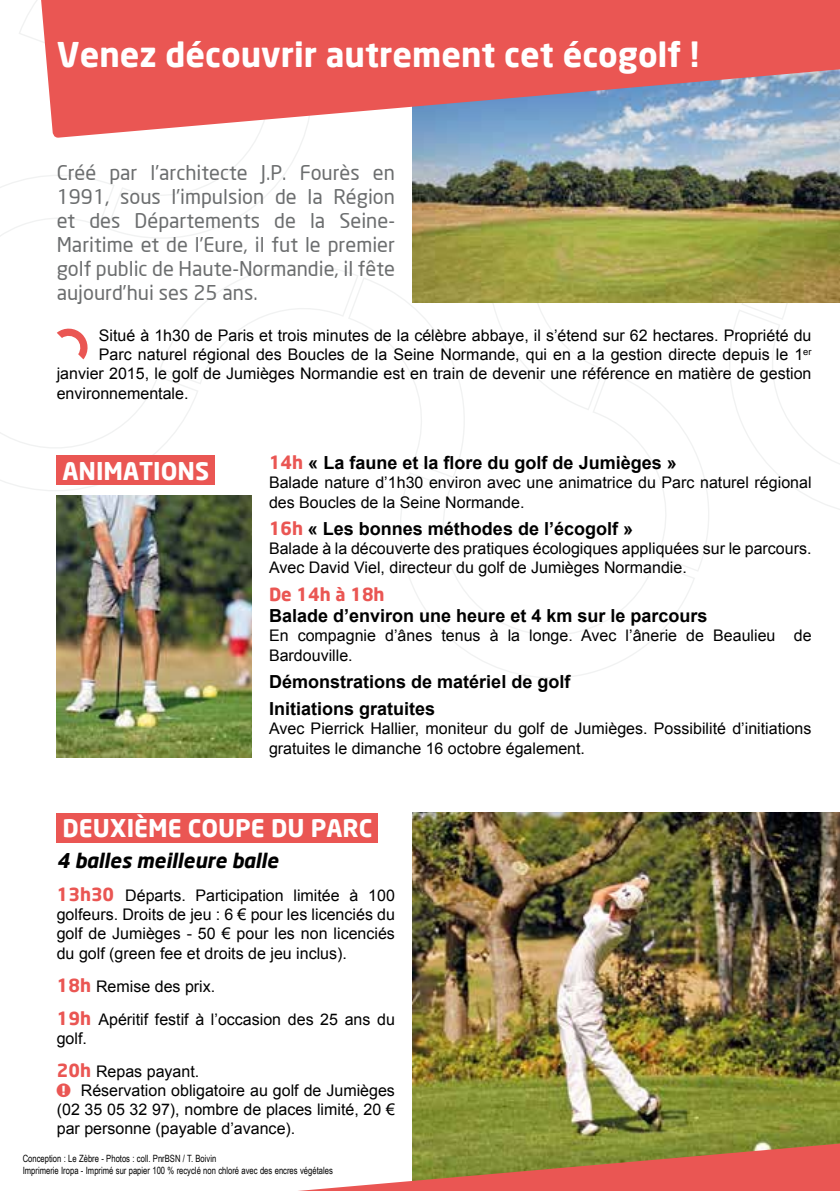
<style>
.page{position:relative;width:840px;height:1191px;background:#fff}
.page>*{position:absolute;margin:0;border:0;box-sizing:border-box;transform-origin:0 0}
.t1{font:700 33.4px "Neo Sans";color:#fff}
.t2{font:700 24px "Neo Sans";color:#fff}
.t3{font:20px/24px "Neo Sans";color:#6c6e6f;text-align:justify}
.t4{font:italic 700 20px "Neo Sans";color:#000}
.t5{font:700 18px/27.2px "Arial";color:#000}
.t6{font:700 18px "Neo Sans";color:#ea5653}
.t7{font:16px/19.2px "Arial";color:#000}
.t8{font:10px/12px "Arial Narrow";color:#000;scale:.93 1}
.s1{font-family:"Neo Sans";color:#ea5653}
.s2{font-family:"Neo Sans";font-weight:700;font-size:18px;color:#ea5653}
</style>
<div class="page">
<svg style="left:19px;top:0;width:285px;height:239px"></svg>
<svg style="left:0;top:171px;width:115px;height:68px"></svg>
<svg style="left:0;top:359px;width:158px;height:155px"></svg>
<svg style="left:158px;top:265px;width:310px;height:206px"></svg>
<svg style="left:737px;top:411px;width:102px;height:98px"></svg>
<svg style="left:593px;top:411px;width:116px;height:160px"></svg>
<svg style="left:468px;top:302px;width:326px;height:109px"></svg>
<svg style="left:400px;top:471px;width:295px;height:207px"></svg>
<img style="left:57px;top:495px;width:195px;height:262px">
<svg style="left:57px;top:328px;width:31px;height:31px"></svg>
<div style="left:57px;top:455px;width:158px;height:30px;background:#ea5653"></div>
<div style="left:57px;top:812px;width:321px;height:30px;background:#ea5653"></div>
<img style="left:412px;top:812px;width:427px;height:321px">
<svg style="left:298px;top:1133px;width:541px;height:58px"></svg>
<img style="left:412px;top:138px;width:427px;height:164px">
<svg style="left:37px;top:0;width:802px;height:138px;background:#d97175"></svg>
<h1 class="t1" style="left:57px;top:33px;width:643px">Venez découvrir autrement cet écogolf !</h1>
<p class="t3" style="left:57px;top:160px;width:339px">Créé par l’architecte J.P. Fourès en 1991, sous l’impulsion de la Région et des Départements de la Seine-Maritime et de l’Eure, il fut le premier golf public de Haute-Normandie, il fête aujourd’hui ses 25 ans.</p>
<p class="t7" style="left:99px;top:326px;width:713px">Situé à 1h30 de Paris et trois minutes de la célèbre abbaye, il s’étend sur 62 hectares. Propriété du</p>
<p class="t7" style="left:99px;top:345px;width:713px">Parc naturel régional des Boucles de la Seine Normande, qui en a la gestion directe depuis le 1<sup>er</sup></p>
<p class="t7" style="left:57px;top:364px;width:755px">janvier 2015, le golf de Jumièges Normandie est en train de devenir une référence en matière de gestion</p>
<p class="t7" style="left:57px;top:383px;width:133px">environnementale.</p>
<h2 class="t2" style="left:62px;top:455px;width:148px">ANIMATIONS</h2>
<p class="t5" style="left:269px;top:450px;width:409px"><span class="s1">14h</span> « La faune et la flore du golf de Jumièges »</p>
<p class="t7" style="left:269px;top:473px;width:543px">Balade nature d’1h30 environ avec une animatrice du Parc naturel régional des Boucles de la Seine Normande.</p>
<p class="t5" style="left:269px;top:515px;width:365px"><span class="s1">16h</span> « Les bonnes méthodes de l’écogolf »</p>
<p class="t7" style="left:269px;top:539px;width:543px">Balade à la découverte des pratiques écologiques appliquées sur le parcours.<br>Avec David Viel, directeur du golf de Jumièges Normandie.</p>
<p class="t6" style="left:269px;top:582px;width:117px">De 14h à 18h</p>
<p class="t5" style="left:269px;top:603px;width:440px">Balade d’environ une heure et 4 km sur le parcours</p>
<p class="t7" style="left:269px;top:626px;width:543px">En compagnie d’ânes tenus à la longe. Avec l’ânerie de Beaulieu de<br>Bardouville.</p>
<p class="t5" style="left:269px;top:668px;width:303px">Démonstrations de matériel de golf<br>Initiations gratuites</p>
<p class="t7" style="left:269px;top:719px;width:543px">Avec Pierrick Hallier, moniteur du golf de Jumièges. Possibilité d’initiations gratuites le dimanche 16 octobre également.</p>
<h2 class="t2" style="left:62px;top:812px;width:311px">DEUXIÈME COUPE DU PARC</h2>
<p class="t4" style="left:57px;top:848px;width:223px">4 balles meilleure balle</p>
<p class="t7" style="left:57px;top:886px;width:339px;text-align:justify"><span class="s2">13h30</span> Départs. Participation limitée à 100 golfeurs. Droits de jeu : 6 € pour les licenciés du golf de Jumièges - 50 € pour les non licenciés du golf (green fee et droits de jeu inclus).</p>
<p class="t7" style="left:57px;top:969px;width:339px;line-height:33px"><span class="s2">18h</span> Remise des prix.<br><span class="s2">19h</span> Apéritif festif à l’occasion des 25 ans du</p>
<p class="t7" style="left:57px;top:1021px;width:144px;line-height:33px">golf.<br><span class="s2">20h</span> Repas payant.</p>
<p class="t7" style="left:57px;top:1080px;width:339px;text-align:justify;text-indent:24px">Réservation obligatoire au golf de Jumièges (02 35 05 32 97), nombre de places limité, 20 € par personne (payable d’avance).</p>
<p class="t8" style="left:23px;top:1152px;width:335px">Conception : Le Zèbre - Photos : coll. PnrBSN / T. Boivin<br>Imprimerie Iropa - Imprimé sur papier 100 % recyclé non chloré avec des encres végétales</p>
</div>
